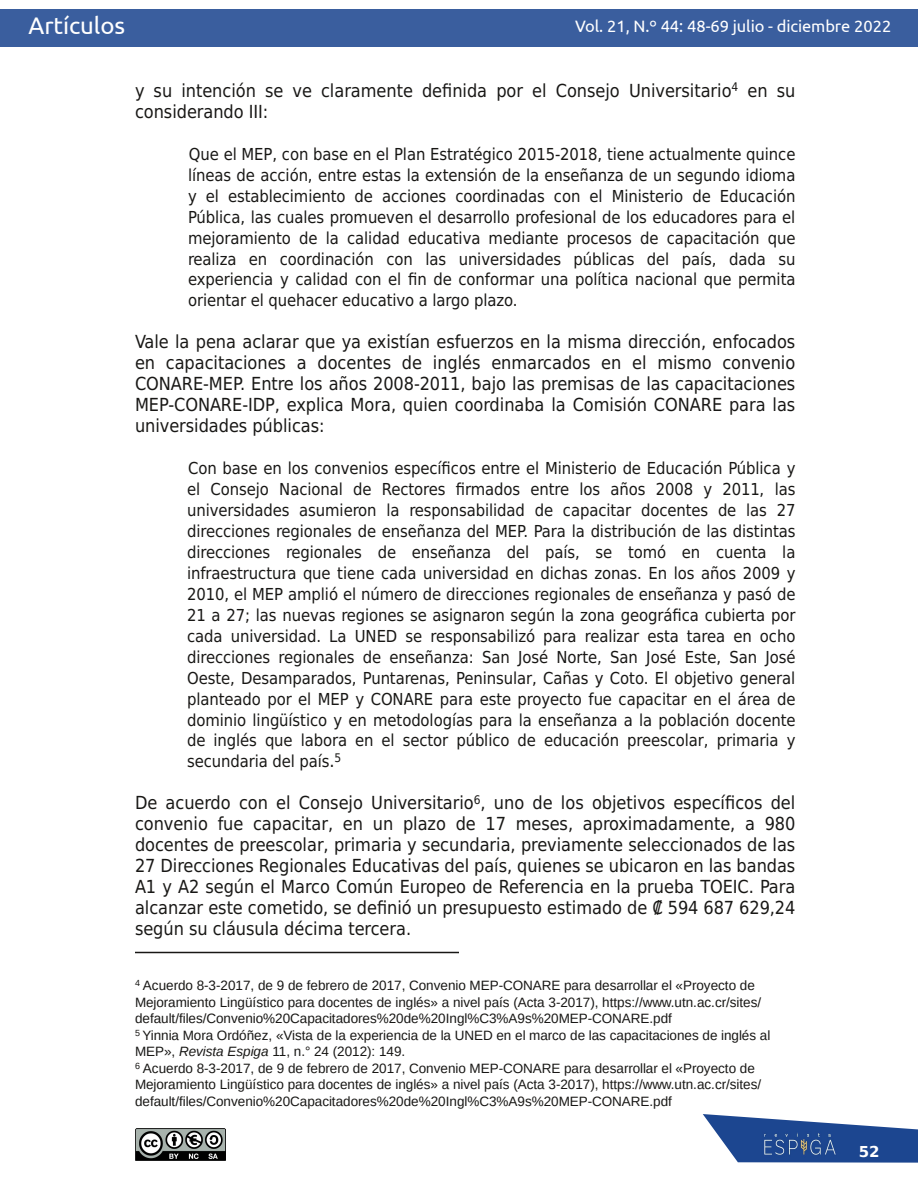
<style>
.page{position:relative;width:918px;height:1188px;background:#fff}
.page>*{position:absolute;margin:0;border:0;box-sizing:border-box;transform-origin:0 0}
.t1{font:24px "Ubuntu";letter-spacing:-.005em;color:#fff}
.t2{font:18px/21px "DejaVu Sans Condensed";color:#181715;text-align:justify}
.t3{font:16.5px/21px "DejaVu Sans Condensed";letter-spacing:-.005em;color:#181715;text-align:justify}
.t4{font:16.5px "Ubuntu";letter-spacing:-.005em;color:#fff}
.t5{font:700 15px "DejaVu Sans";color:#fff}
.t6{font:13.5px/16.5px "Liberation Sans";color:#181715}
.s1{font-size:18px}
.s2{font-style:italic}
</style>
<div class="page">
<svg style="left:703px;top:1114px;width:215px;height:49px"></svg>
<img style="left:741px;top:1129px;width:118px;height:31px">
<div style="left:0;top:9px;width:918px;height:38px;background:#3a5e9e"></div>
<img style="left:135px;top:1129px;width:90px;height:31px">
<hr style="left:135px;top:952px;width:324px;height:1px;background:#181715">
<h1 class="t1" style="left:28px;top:12px;width:98px">Artículos</h1>
<p class="t4" style="left:575px;top:17px;width:318px">Vol. 21, N.º 44: 48-69 julio - diciembre 2022</p>
<p class="t2" style="left:135px;top:80px;width:662px">y su intención se ve claramente definida por el Consejo Universitario<sup>4</sup> en su considerando III:</p>
<p class="t3" style="left:188px;top:144px;width:609px">Que el MEP, con base en el Plan Estratégico 2015-2018, tiene actualmente quince líneas de acción, entre estas la extensión de la enseñanza de un segundo idioma y el establecimiento de acciones coordinadas con el Ministerio de Educación Pública, las cuales promueven el desarrollo profesional de los educadores para el mejoramiento de la calidad educativa mediante procesos de capacitación que realiza en coordinación con las universidades públicas del país, dada su experiencia y calidad con el fin de conformar una política nacional que permita orientar el quehacer educativo a largo plazo.</p>
<p class="t2" style="left:135px;top:332px;width:662px">Vale la pena aclarar que ya existían esfuerzos en la misma dirección, enfocados en capacitaciones a docentes de inglés enmarcados en el mismo convenio CONARE-MEP. Entre los años 2008-2011, bajo las premisas de las capacitaciones MEP-CONARE-IDP, explica Mora, quien coordinaba la Comisión CONARE para las universidades públicas:</p>
<p class="t3" style="left:187px;top:458px;width:610px">Con base en los convenios específicos entre el Ministerio de Educación Pública y el Consejo Nacional de Rectores firmados entre los años 2008 y 2011, las universidades asumieron la responsabilidad de capacitar docentes de las 27 direcciones regionales de enseñanza del MEP. Para la distribución de las distintas direcciones regionales de enseñanza del país, se tomó en cuenta la infraestructura que tiene cada universidad en dichas zonas. En los años 2009 y 2010, el MEP amplió el número de direcciones regionales de enseñanza y pasó de 21 a 27; las nuevas regiones se asignaron según la zona geográfica cubierta por cada universidad. La UNED se responsabilizó para realizar esta tarea en ocho direcciones regionales de enseñanza: San José Norte, San José Este, San José Oeste, Desamparados, Puntarenas, Peninsular, Cañas y Coto. El objetivo general planteado por el MEP y CONARE para este proyecto fue capacitar en el área de dominio lingüístico y en metodologías para la enseñanza a la población docente de inglés que labora en el sector público de educación preescolar, primaria y secundaria del país<span class="s1">.</span><sup>5</sup></p>
<p class="t2" style="left:135px;top:793px;width:662px">De acuerdo con el Consejo Universitario<sup>6</sup>, uno de los objetivos específicos del convenio fue capacitar, en un plazo de 17 meses, aproximadamente, a 980 docentes de preescolar, primaria y secundaria, previamente seleccionados de las 27 Direcciones Regionales Educativas del país, quienes se ubicaron en las bandas A1 y A2 según el Marco Común Europeo de Referencia en la prueba TOEIC. Para alcanzar este cometido, se definió un presupuesto estimado de ₡ 594 687 629,24 según su cláusula décima tercera.</p>
<p class="t6" style="left:135px;top:977px;width:637px"><sup>4</sup> Acuerdo 8-3-2017, de 9 de febrero de 2017, Convenio MEP-CONARE para desarrollar el «Proyecto de Mejoramiento Lingüístico para docentes de inglés» a nivel país (Acta 3-2017), https://www.utn.ac.cr/sites/ default/files/Convenio%20Capacitadores%20de%20Ingl%C3%A9s%20MEP-CONARE.pdf<br><sup>5</sup> Yinnia Mora Ordóñez, «Vista de la experiencia de la UNED en el marco de las capacitaciones de inglés al MEP», <span class="s2">Revista Espiga</span> 11, n.° 24 (2012): 149.<br><sup>6</sup> Acuerdo 8-3-2017, de 9 de febrero de 2017, Convenio MEP-CONARE para desarrollar el «Proyecto de Mejoramiento Lingüístico para docentes de inglés» a nivel país (Acta 3-2017), https://www.utn.ac.cr/sites/ default/files/Convenio%20Capacitadores%20de%20Ingl%C3%A9s%20MEP-CONARE.pdf</p>
<p class="t5" style="left:859px;top:1143px;width:22px">52</p>
</div>
